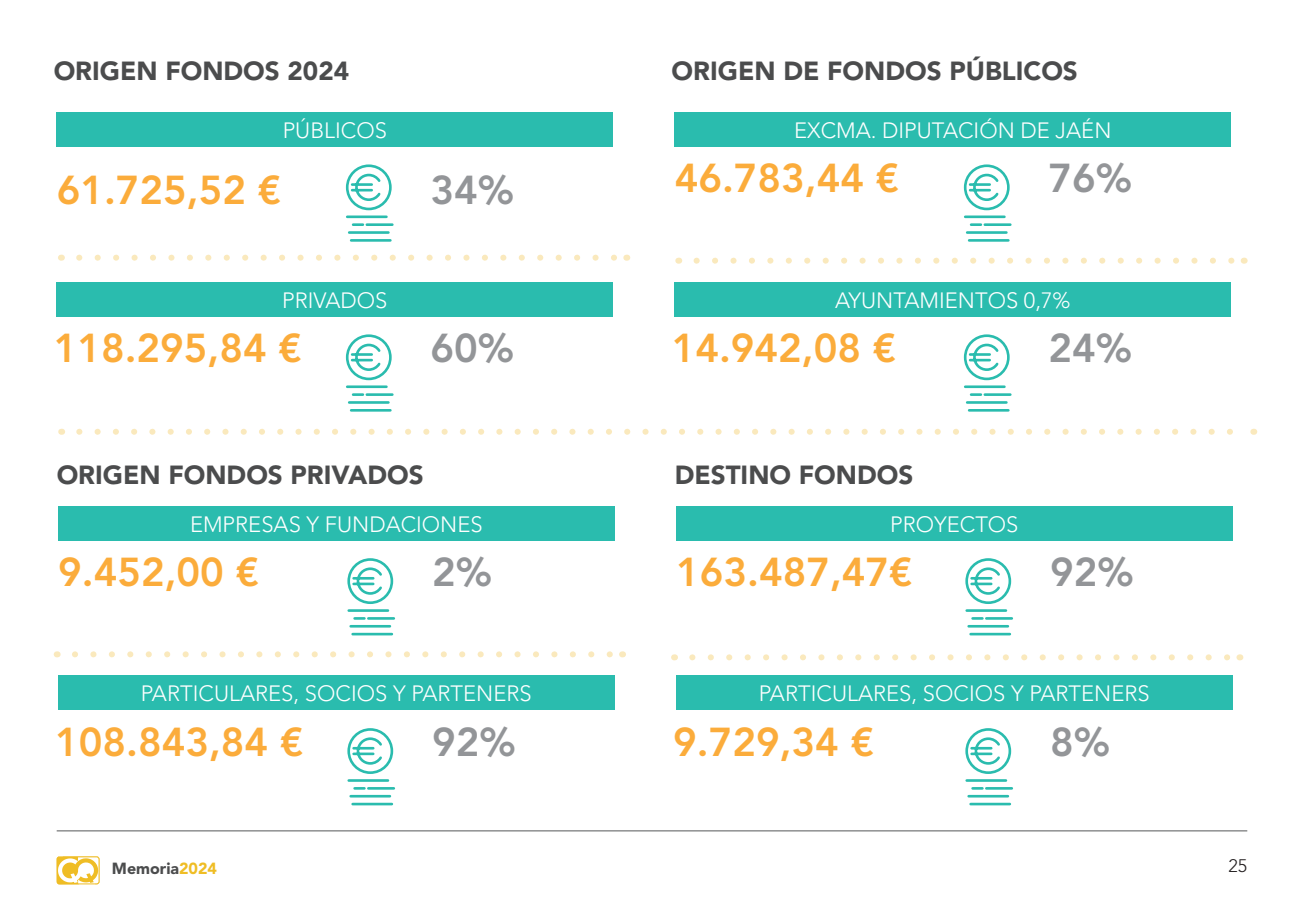
<style>
.page{position:relative;width:1304px;height:908px;background:#fff}
.page>*{position:absolute;margin:0;border:0;box-sizing:border-box;transform-origin:0 0}
.t1{font:800 40px "Avenir LT Std";color:#fbac3b}
.t2{font:800 40px "Avenir LT Std";color:#939598}
.t3{font:900 26px "Avenir LT Std";color:#4b4c4d}
.t4{font:300 22px "Avenir LT Std";color:#fff}
.t5{font:300 18px "Avenir LT Std";color:#231f20}
.t6{font:900 16px "Avenir LT Std";color:#4b4c4d}
.s1{color:#efbd25}
</style>
<div class="page">
<svg style="left:57px;top:856px;width:42px;height:27px"></svg>
<hr style="left:57px;top:830px;width:1190px;height:1px;background:#57585a">
<svg style="left:345px;top:164px;width:49px;height:78px"></svg>
<svg style="left:347px;top:558px;width:49px;height:78px"></svg>
<svg style="left:345px;top:334px;width:49px;height:78px"></svg>
<svg style="left:347px;top:728px;width:49px;height:78px"></svg>
<div style="left:57px;top:113px;width:556px;height:34px;background:#2abcae"></div>
<div style="left:58px;top:506px;width:557px;height:34px;background:#2abcae"></div>
<div style="left:57px;top:282px;width:556px;height:34px;background:#2abcae"></div>
<div style="left:58px;top:675px;width:557px;height:34px;background:#2abcae"></div>
<svg style="left:963px;top:164px;width:49px;height:78px"></svg>
<svg style="left:965px;top:558px;width:48px;height:78px"></svg>
<svg style="left:963px;top:334px;width:49px;height:78px"></svg>
<svg style="left:965px;top:728px;width:48px;height:78px"></svg>
<div style="left:675px;top:113px;width:556px;height:34px;background:#2abcae"></div>
<div style="left:676px;top:506px;width:556px;height:34px;background:#2abcae"></div>
<div style="left:675px;top:282px;width:556px;height:34px;background:#2abcae"></div>
<div style="left:676px;top:675px;width:556px;height:34px;background:#2abcae"></div>
<svg style="left:79px;top:428px;width:1154px;height:6px"></svg>
<svg style="left:79px;top:254px;width:538px;height:6px"></svg>
<svg style="left:75px;top:651px;width:538px;height:6px"></svg>
<svg style="left:696px;top:257px;width:539px;height:6px"></svg>
<svg style="left:692px;top:654px;width:538px;height:6px"></svg>
<p class="t3" style="left:54px;top:55px;width:297px">ORIGEN FONDOS 2024</p>
<p class="t3" style="left:672px;top:55px;width:408px">ORIGEN DE FONDOS PÚBLICOS</p>
<p class="t4" style="left:283px;top:117px;width:106px">PÚBLICOS</p>
<p class="t4" style="left:794px;top:117px;width:319px">EXCMA. DIPUTACIÓN DE JAÉN</p>
<h1 class="t1" style="left:57px;top:166px;width:226px">61.725,52 €</h1>
<h1 class="t2" style="left:430px;top:166px;width:85px">34%</h1>
<h1 class="t1" style="left:675px;top:154px;width:226px">46.783,44 €</h1>
<h1 class="t2" style="left:1048px;top:154px;width:85px">76%</h1>
<p class="t4" style="left:282px;top:287px;width:107px">PRIVADOS</p>
<p class="t4" style="left:835px;top:287px;width:237px">AYUNTAMIENTOS 0,7%</p>
<h1 class="t1" style="left:54px;top:324px;width:250px">118.295,84 €</h1>
<h1 class="t2" style="left:430px;top:324px;width:85px">60%</h1>
<h1 class="t1" style="left:672px;top:324px;width:226px">14.942,08 €</h1>
<h1 class="t2" style="left:1048px;top:324px;width:85px">24%</h1>
<p class="t3" style="left:57px;top:458px;width:369px">ORIGEN FONDOS PRIVADOS</p>
<p class="t3" style="left:675px;top:458px;width:240px">DESTINO FONDOS</p>
<p class="t4" style="left:190px;top:511px;width:294px">EMPRESAS Y FUNDACIONES</p>
<p class="t4" style="left:890px;top:511px;width:130px">PROYECTOS</p>
<h1 class="t1" style="left:58px;top:548px;width:203px">9.452,00 €</h1>
<h1 class="t2" style="left:432px;top:548px;width:61px">2%</h1>
<h1 class="t1" style="left:676px;top:548px;width:238px">163.487,47€</h1>
<h1 class="t2" style="left:1050px;top:548px;width:85px">92%</h1>
<p class="t4" style="left:141px;top:680px;width:392px">PARTICULARES, SOCIOS Y PARTENERS</p>
<p class="t4" style="left:759px;top:680px;width:392px">PARTICULARES, SOCIOS Y PARTENERS</p>
<h1 class="t1" style="left:55px;top:718px;width:250px">108.843,84 €</h1>
<h1 class="t2" style="left:432px;top:718px;width:85px">92%</h1>
<h1 class="t1" style="left:673px;top:718px;width:203px">9.729,34 €</h1>
<h1 class="t2" style="left:1050px;top:718px;width:61px">8%</h1>
<p class="t6" style="left:112px;top:858px;width:107px">Memoria<span class="s1">2024</span></p>
<p class="t5" style="left:1229px;top:855px;width:20px">25</p>
</div>
